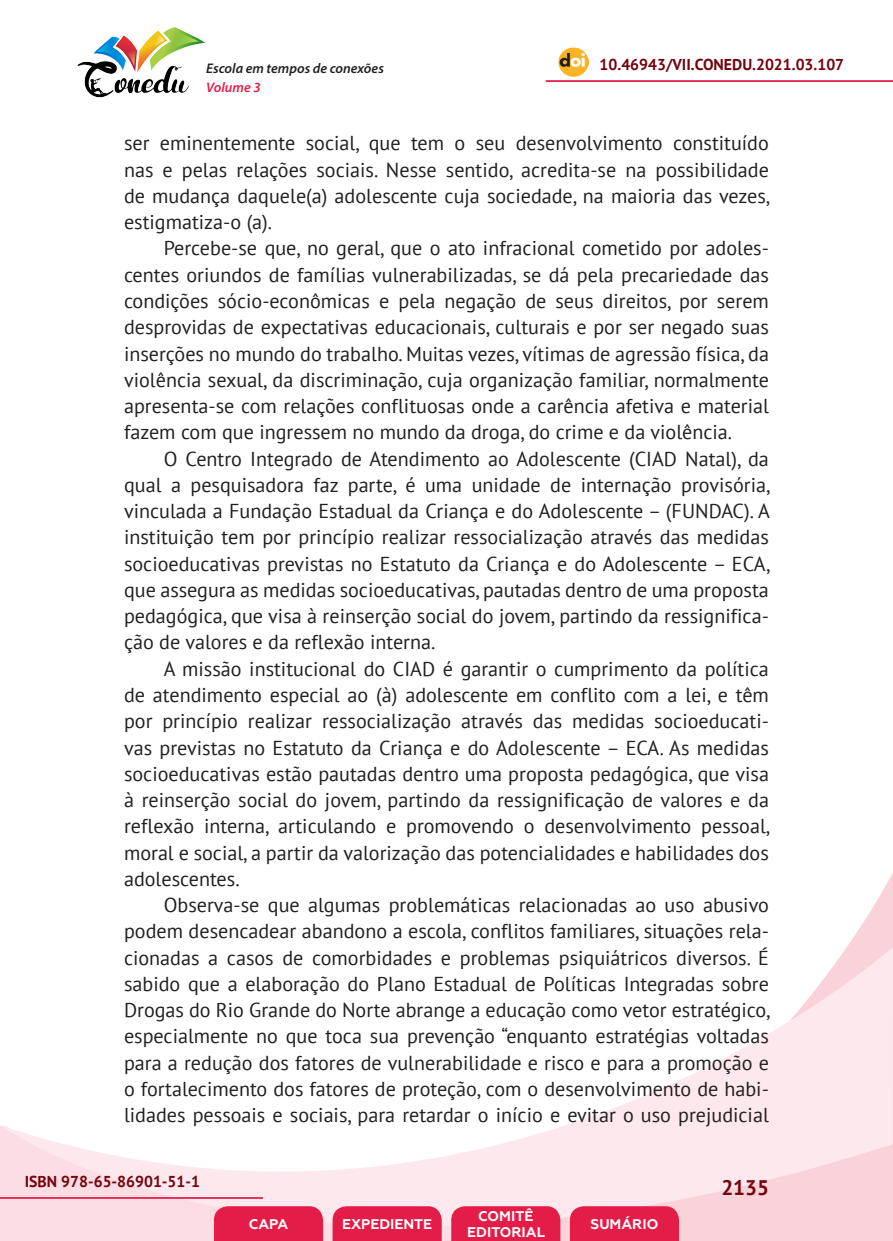
<style>
.page{position:relative;width:893px;height:1241px;background:#fff}
.page>*{position:absolute;margin:0;border:0;box-sizing:border-box;transform-origin:0 0}
.t1{font:700 21px "PT Sans";color:#740410}
._8_CORPO{font:20.12px/26.2px "PT Sans";color:#231f20;text-align:justify}
.t2{font:700 15.75px "PT Sans";color:#740410}
.t3{font:700 14px/16.8px "Geometria";color:#fff;text-align:center}
.t4{font:italic 600 14px "Myriad Pro";color:#231f20}
.t5{font:italic 600 14px "Myriad Pro";color:#e41c48}
</style>
<div class="page">
<svg style="left:848px;top:873px;width:45px;height:73px"></svg>
<svg style="left:0;top:946px;width:893px;height:294px"></svg>
<hr style="left:0;top:1196px;width:263px;height:2px;background:#e41c48">
<hr style="left:546px;top:80px;width:347px;height:2px;background:#e41c48">
<img style="left:559px;top:47px;width:30px;height:30px">
<img style="left:77px;top:27px;width:128px;height:71px">
<svg style="left:214px;top:1205px;width:109px;height:35px;background:#e52751"></svg>
<svg style="left:333px;top:1205px;width:109px;height:35px;background:#e52751"></svg>
<svg style="left:451px;top:1205px;width:109px;height:35px;background:#e52751"></svg>
<svg style="left:570px;top:1205px;width:109px;height:35px;background:#e52650"></svg>
<p class="t4" style="left:206px;top:59px;width:179px">Escola em tempos de conexões</p>
<p class="t2" style="left:600px;top:54px;width:246px">10.46943/VII.CONEDU.2021.03.107</p>
<p class="t5" style="left:206px;top:78px;width:56px">Volume 3</p>
<p class="_8_CORPO" style="left:124px;top:130px;width:648px">ser eminentemente social, que tem o seu desenvolvimento constituído nas e pelas relações sociais. Nesse sentido, acredita-se na possibilidade de mudança daquele(a) adolescente cuja sociedade, na maioria das vezes, estigmatiza-o (a).</p>
<p class="_8_CORPO" style="left:124px;top:235px;width:646px;text-indent:40px">Percebe-se que, no geral, que o ato infracional cometido por adoles&shy;centes oriundos de famílias vulnerabilizadas, se dá pela precariedade das condições sócio-econômicas e pela negação de seus direitos, por serem desprovidas de expectativas educacionais, culturais e por ser negado suas inserções no mundo do trabalho. Muitas vezes, vítimas de agressão física, da violência sexual, da discriminação, cuja organização familiar, normalmente apresenta-se com relações conflituosas onde a carência afetiva e material fazem com que ingressem no mundo da droga, do crime e da violência.</p>
<p class="_8_CORPO" style="left:124px;top:445px;width:648px;text-indent:40px">O Centro Integrado de Atendimento ao Adolescente (CIAD Natal), da qual a pesquisadora faz parte, é uma unidade de internação provisória, vinculada a Fundação Estadual da Criança e do Adolescente – (FUNDAC). A instituição tem por princípio realizar ressocialização através das medidas socioeducativas previstas no Estatuto da Criança e do Adolescente – ECA, que assegura as medidas socioeducativas, pautadas dentro de uma proposta pedagógica, que visa à reinserção social do jovem, partindo da ressignifica&shy;ção de valores e da reflexão interna.</p>
<p class="_8_CORPO" style="left:124px;top:655px;width:648px;text-indent:40px">A missão institucional do CIAD é garantir o cumprimento da política de atendimento especial ao (à) adolescente em conflito com a lei, e têm por princípio realizar ressocialização através das medidas socioeducati&shy;vas previstas no Estatuto da Criança e do Adolescente – ECA. As medidas socioeducativas estão pautadas dentro uma proposta pedagógica, que visa à reinserção social do jovem, partindo da ressignificação de valores e da reflexão interna, articulando e promovendo o desenvolvimento pessoal, moral e social, a partir da valorização das potencialidades e habilidades dos adolescentes.</p>
<p class="_8_CORPO" style="left:124px;top:891px;width:648px;text-indent:40px">Observa-se que algumas problemáticas relacionadas ao uso abusivo podem desencadear abandono a escola, conflitos familiares, situações rela&shy;cionadas a casos de comorbidades e problemas psiquiátricos diversos. É sabido que a elaboração do Plano Estadual de Políticas Integradas sobre Drogas do Rio Grande do Norte abrange a educação como vetor estratégico, especialmente no que toca sua prevenção “enquanto estratégias voltadas para a redução dos fatores de vulnerabilidade e risco e para a promoção e o fortalecimento dos fatores de proteção, com o desenvolvimento de habi&shy;lidades pessoais e sociais, para retardar o início e evitar o uso prejudicial</p>
<p class="t2" style="left:25px;top:1170px;width:177px">ISBN 978-65-86901-51-1</p>
<p class="t3" style="left:249px;top:1215px;width:41px">CAPA</p>
<p class="t3" style="left:342px;top:1215px;width:92px">EXPEDIENTE</p>
<p class="t3" style="left:467px;top:1207px;width:79px">COMITÊ<br>EDITORIAL</p>
<p class="t3" style="left:590px;top:1215px;width:69px">SUMÁRIO</p>
<p class="t1" style="left:721px;top:1173px;width:49px">2135</p>
</div>
